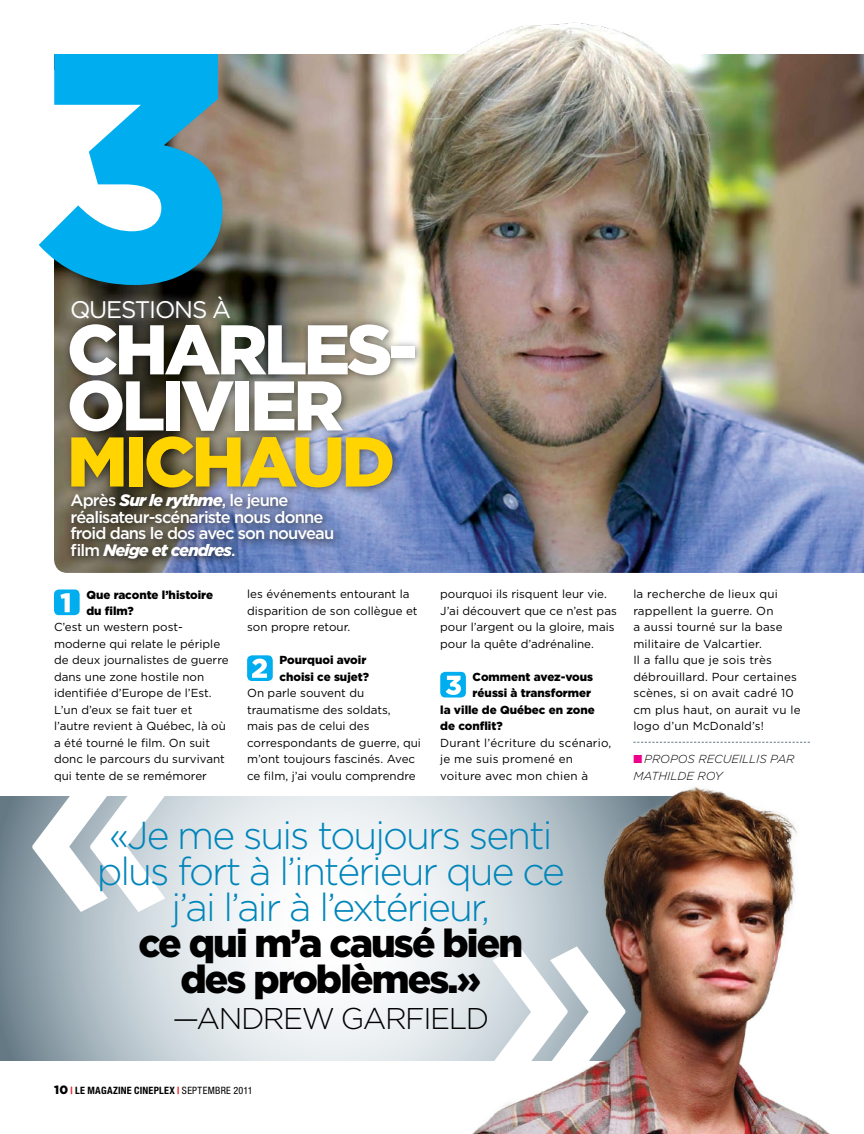
<style>
.page{position:relative;width:864px;height:1134px;background:#fff}
.page>*{position:absolute;margin:0;border:0;box-sizing:border-box;transform-origin:0 0}
.t1{font:900 70.2px/56.1px "Gotham";color:#fff}
.t2{font:900 70.2px "Gotham";color:#ffd400}
.t3{font:300 39px/36px "Gotham";letter-spacing:-.05em;color:#0085ba;text-align:center}
.t4{font:900 39px/36px "Gotham";letter-spacing:-.05em;color:#000;text-align:center}
.t5{font:300 30px "Gotham";color:#000}
.t6{font:24px "Gotham";color:#fff}
.t7{font:500 16.5px/16.5px "Gotham";letter-spacing:-.05em;color:#fff}
.t8{font:11.7px/16.5px "Gotham";color:#000}
.t9{font:900 11.7px/16.5px "Gotham";color:#000}
.t10{font:italic 300 11.7px/16.5px "Gotham";color:#000}
.t11{font:700 condensed 10.2px "Helvetica Neue";letter-spacing:.02em;color:#000}
.s1{font-weight:900;font-style:italic}
.s2{color:#ec008c}
.s3{font-family:"Gotham";font-weight:900;font-stretch:normal;font-size:12px}
.s4{color:#ed1d24}
.s5{font-weight:400}
</style>
<div class="page">
<svg style="left:0;top:796px;width:424px;height:264px"></svg>
<img style="left:54px;top:153px;width:810px;height:420px">
<img style="left:222px;top:22px;width:618px;height:131px">
<svg style="left:32px;top:796px;width:133px;height:116px"></svg>
<svg style="left:39px;top:54px;width:183px;height:231px;fill:#00aeef"></svg>
<div style="left:62px;top:287px;width:177px;height:41px;background:#fff;opacity:.75"></div>
<div style="left:64px;top:488px;width:278px;height:81px;background:#000;opacity:.75"></div>
<div style="left:54px;top:590px;width:26px;height:25px;background:#00aeef;border-radius:5px"></div>
<svg style="left:60px;top:593px;width:10px;height:19px"></svg>
<div style="left:247px;top:655px;width:26px;height:26px;background:#00aeef;border-radius:5px"></div>
<svg style="left:252px;top:659px;width:15px;height:19px"></svg>
<div style="left:440px;top:672px;width:26px;height:25px;background:#00aeef;border-radius:5px"></div>
<svg style="left:446px;top:676px;width:15px;height:19px"></svg>
<div style="left:63px;top:317px;width:362px;height:180px;background:#000;opacity:.5"></div>
<svg style="left:633px;top:742px;width:177px;height:1px"></svg>
<img style="left:424px;top:786px;width:406px;height:348px">
<img style="left:840px;top:54px;width:24px;height:508px">
<h3 class="t6" style="left:70px;top:296px;width:52px">questions</h3>
<h3 class="t6" style="left:212px;top:296px;width:20px">à</h3>
<h1 class="t1" style="left:67px;top:320px;width:352px">Charles-<br>Olivier</h1>
<h1 class="t2" style="left:67px;top:421px;width:330px">Michaud</h1>
<h3 class="t7" style="left:70px;top:492px;width:265px">Après <span class="s1">Sur le rythme</span>, le jeune réalisateur-scénariste nous donne froid dans le dos avec son nouveau film <span class="s1">Neige et cendres</span>.</h3>
<p class="t9" style="left:86px;top:586px;width:128px">Que raconte l’histoire du film?</p>
<p class="t8" style="left:54px;top:619px;width:176px">C’est un western post&shy;moderne qui relate le périple de deux journalistes de guerre dans une zone hostile non identifiée d’Europe de l’Est.<br>L’un d’eux se fait tuer et l’autre revient à Québec, là où a été tourné le film. On suit donc le parcours du survivant qui tente de se remémorer</p>
<p class="t8" style="left:247px;top:586px;width:172px">les événements entourant la disparition de son collègue et son propre retour.</p>
<p class="t9" style="left:280px;top:652px;width:91px">Pourquoi avoir choisi ce sujet?</p>
<p class="t8" style="left:247px;top:685px;width:175px">On parle souvent du traumatisme des soldats,<br>mais pas de celui des correspondants de guerre, qui m’ont toujours fascinés. Avec ce film, j’ai voulu comprendre</p>
<p class="t8" style="left:440px;top:586px;width:178px">pourquoi ils risquent leur vie.<br>J’ai découvert que ce n’est pas pour l’argent ou la gloire, mais pour la quête d’adrénaline.</p>
<p class="t9" style="left:473px;top:668px;width:122px">Comment avez-vous</p>
<p class="t9" style="left:473px;top:685px;width:120px">réussi à transformer</p>
<p class="t9" style="left:440px;top:701px;width:156px">la ville de Québec en zone</p>
<p class="t9" style="left:440px;top:718px;width:64px">de conflit?</p>
<p class="t8" style="left:440px;top:734px;width:173px">Durant l’écriture du scénario, je me suis promené en voiture avec mon chien à</p>
<h2 class="t3" style="left:97px;top:816px;width:470px">«Je me suis toujours senti plus fort à l’intérieur que ce j’ai l’air à l’extérieur,</h2>
<h2 class="t4" style="left:139px;top:924px;width:386px">ce qui m’a causé bien des problèmes.»</h2>
<h3 class="t5" style="left:172px;top:1002px;width:318px">—Andrew Garfield</h3>
<p class="t8" style="left:633px;top:586px;width:169px">la recherche de lieux qui rappellent la guerre. On<br>a aussi tourné sur la base militaire de Valcartier.<br>Il a fallu que je sois très débrouillard. Pour certaines scènes, si on avait cadré 10 cm plus haut, on aurait vu le logo d’un McDonald’s!</p>
<p class="t10" style="left:633px;top:751px;width:163px"><span class="s2">■</span> PROPOS RECUEILLIS PAR<br>MATHILDE ROY</p>
<p class="t11" style="left:54px;top:1084px;width:200px"><span class="s3">10</span> <span class="s4">|</span> LE MAGAZINE CINEPLEX <span class="s4">|</span> <span class="s5">SEPTEMBRE 2011</span></p>
</div>
